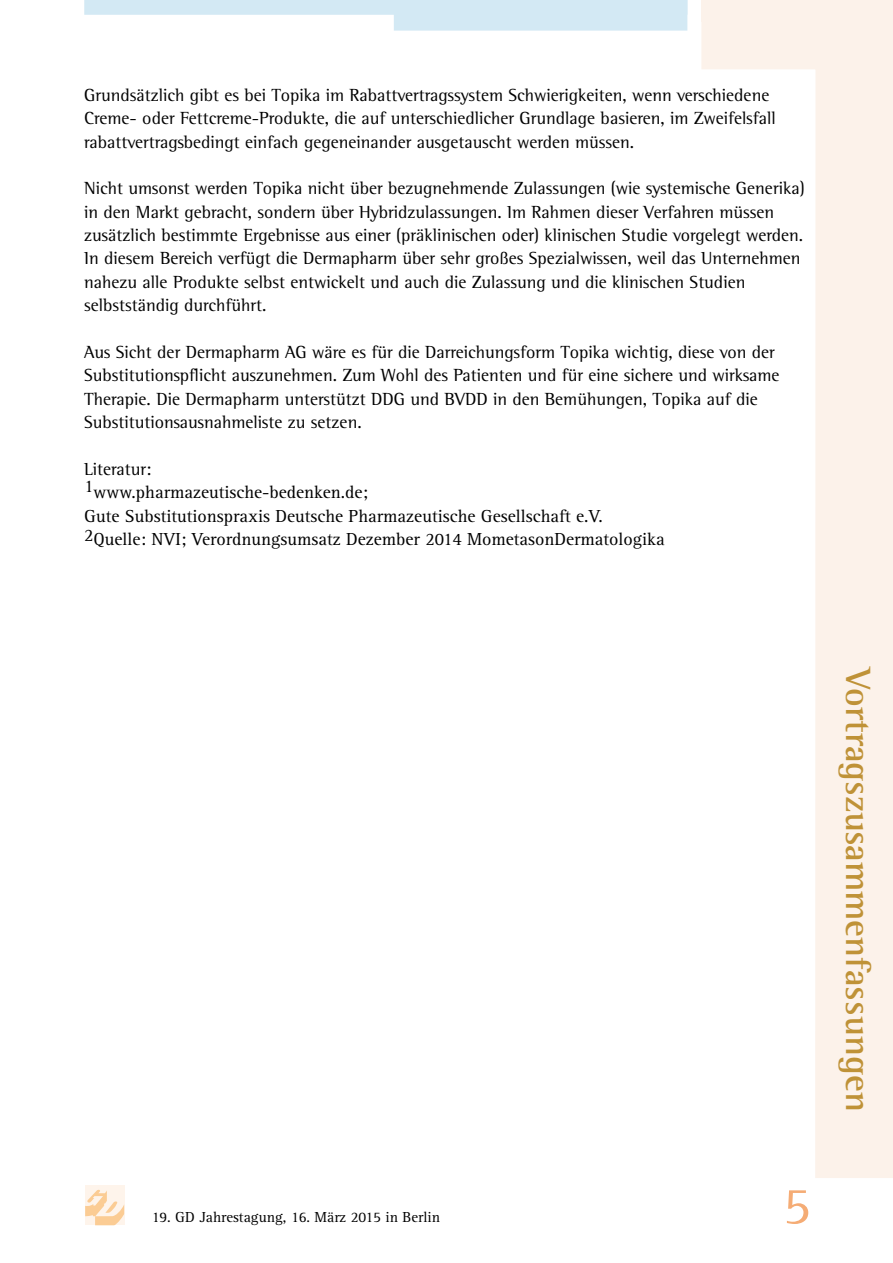
<style>
.page{position:relative;width:893px;height:1263px;background:#fff}
.page>*{position:absolute;margin:0;border:0;box-sizing:border-box;transform-origin:0 0}
.t1{font:54px "Agfa Rotis Serif";color:#f5ac75}
.t2{font:700 36px "Agfa Rotis Semi Serif";color:#bf9237}
.t3{font:18px/23.4px "Agfa Rotis Semi Serif";color:#000}
.t4{font:18px/23.4px "Agfa Rotis Serif";color:#000}
.t5{font:15px "Agfa Rotis Serif";color:#000}
</style>
<div class="page">
<svg style="left:701px;top:21px;width:192px;height:1157px"></svg>
<div style="left:85px;top:1186px;width:39px;height:39px;background:#fef4eb"></div>
<svg style="left:85px;top:1189px;width:39px;height:36px"></svg>
<svg style="left:84px;top:0;width:603px;height:31px"></svg>
<div style="left:701px;top:0;width:192px;height:21px;background:#fcf2ea"></div>
<p class="t3" style="left:84px;top:83px;width:693px">Grundsätzlich gibt es bei Topika im Rabattvertragssystem Schwierigkeiten, wenn verschiedene<br>Creme- oder Fettcreme-Produkte, die auf unterschiedlicher Grundlage basieren, im Zweifelsfall rabattvertragsbedingt einfach gegeneinander ausgetauscht werden müssen.</p>
<p class="t3" style="left:84px;top:177px;width:722px">Nicht umsonst werden Topika nicht über bezugnehmende Zulassungen (wie systemische Generika) in den Markt gebracht, sondern über Hybridzulassungen. Im Rahmen dieser Verfahren müssen zusätzlich bestimmte Ergebnisse aus einer (präklinischen oder) klinischen Studie vorgelegt werden.<br>In diesem Bereich verfügt die Dermapharm über sehr großes Spezialwissen, weil das Unternehmen nahezu alle Produkte selbst entwickelt und auch die Zulassung und die klinischen Studien selbstständig durchführt.</p>
<p class="t3" style="left:84px;top:340px;width:697px">Aus Sicht der Dermapharm AG wäre es für die Darreichungsform Topika wichtig, diese von der Substitutionspflicht auszunehmen. Zum Wohl des Patienten und für eine sichere und wirksame Therapie. Die Dermapharm unterstützt DDG und BVDD in den Bemühungen, Topika auf die Substitutionsausnahmeliste zu setzen.</p>
<p class="t3" style="left:84px;top:457px;width:69px">Literatur:</p>
<p class="t4" style="left:84px;top:481px;width:582px">1www.pharmazeutische-bedenken.de;<br>Gute Substitutionspraxis Deutsche Pharmazeutische Gesellschaft e.V.<br>2Quelle: NVI; Verordnungsumsatz Dezember 2014 MometasonDermatologika</p>
<p class="t5" style="left:152px;top:1208px;width:290px">19. GD Jahrestagung, 16. März 2015 in Berlin</p>
<h2 class="t2" style="left:880px;top:668px;width:445px;rotate:90deg">Vortragszusammenfassungen</h2>
<h1 class="t1" style="left:783px;top:1175px;width:30px">5</h1>
</div>
